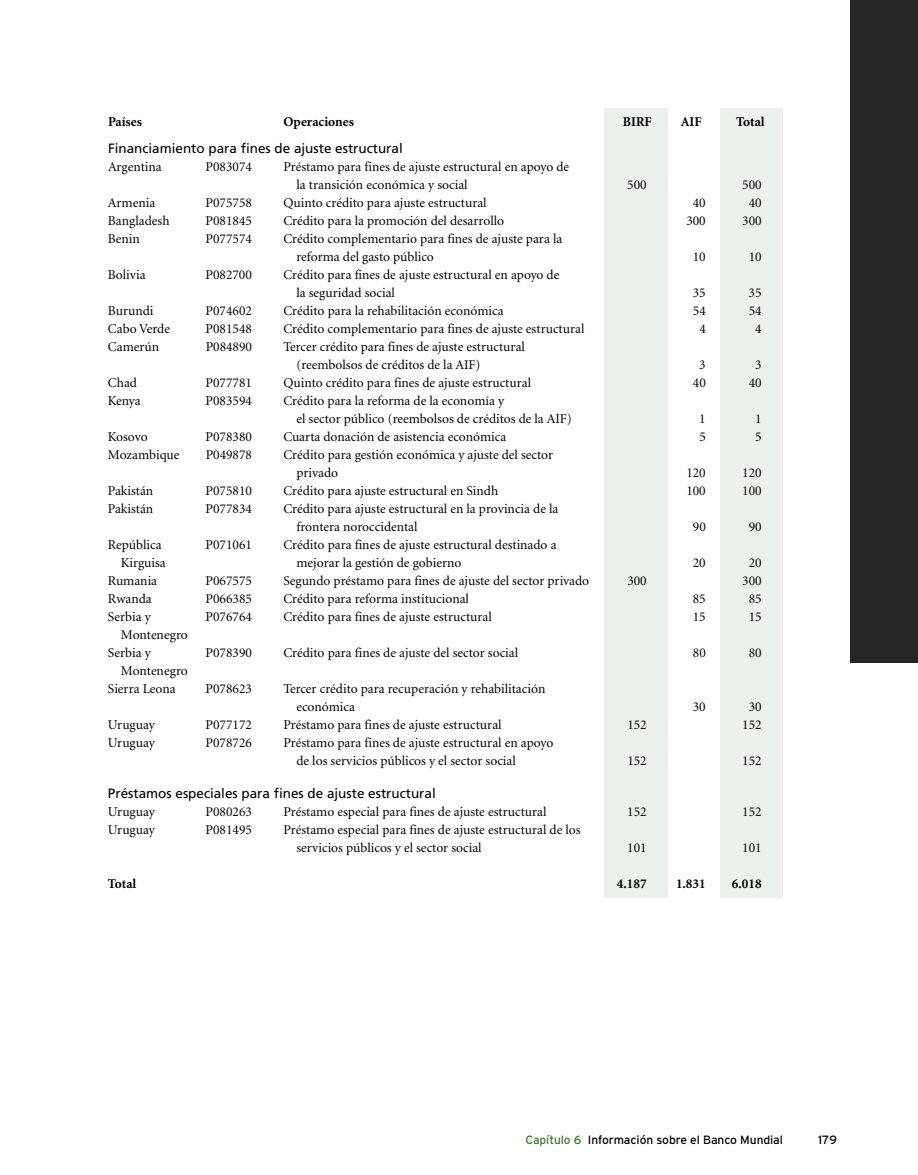
<style>
.page{position:relative;width:918px;height:1175px;background:#fff}
.page>*{position:absolute;margin:0;border:0;box-sizing:border-box;transform-origin:0 0}
.t1{font:13.5px/18px "Minion";color:#000}
.t2{font:13.5px "Frutiger";color:#000}
.t3{font:700 13.5px "Minion";color:#000}
.t4{font:12px "Interstate";letter-spacing:-.005em;color:#000}
.s1{color:#40772d}
</style>
<div class="page">
<div style="left:850px;top:0;width:68px;height:662px;background:#262626"></div>
<div style="left:721px;top:108px;width:62px;height:789px;background:#edf1eb"></div>
<div style="left:604px;top:108px;width:64px;height:789px;background:#edf1eb"></div>
<p class="t3" style="left:108px;top:116px;width:35px">Países</p>
<p class="t3" style="left:283px;top:116px;width:72px">Operaciones</p>
<p class="t3" style="left:623px;top:116px;width:30px">BIRF</p>
<p class="t3" style="left:681px;top:116px;width:22px">AIF</p>
<p class="t3" style="left:736px;top:116px;width:30px">Total</p>
<p class="t2" style="left:108px;top:143px;width:296px">Financiamiento para fines de ajuste estructural</p>
<p class="t1" style="left:108px;top:159px;width:55px">Argentina</p>
<p class="t1" style="left:206px;top:159px;width:48px">P083074</p>
<p class="t1" style="left:296px;top:159px;width:274px;text-indent:-13px">Préstamo para fines de ajuste estructural en apoyo de la transición económica y social</p>
<p class="t1" style="left:627px;top:177px;width:21px">500</p>
<p class="t1" style="left:742px;top:177px;width:21px">500</p>
<p class="t1" style="left:108px;top:195px;width:49px">Armenia</p>
<p class="t1" style="left:206px;top:195px;width:48px">P075758</p>
<p class="t1" style="left:283px;top:195px;width:205px">Quinto crédito para ajuste estructural</p>
<p class="t1" style="left:693px;top:195px;width:14px">40</p>
<p class="t1" style="left:749px;top:195px;width:14px">40</p>
<p class="t1" style="left:108px;top:213px;width:63px">Bangladesh</p>
<p class="t1" style="left:206px;top:213px;width:48px">P081845</p>
<p class="t1" style="left:283px;top:213px;width:222px">Crédito para la promoción del desarrollo</p>
<p class="t1" style="left:686px;top:213px;width:21px">300</p>
<p class="t1" style="left:742px;top:213px;width:21px">300</p>
<p class="t1" style="left:108px;top:231px;width:33px">Benin</p>
<p class="t1" style="left:206px;top:231px;width:48px">P077574</p>
<p class="t1" style="left:296px;top:231px;width:267px;text-indent:-13px">Crédito complementario para fines de ajuste para la reforma del gasto público</p>
<p class="t1" style="left:693px;top:249px;width:14px">10</p>
<p class="t1" style="left:749px;top:249px;width:14px">10</p>
<p class="t1" style="left:108px;top:267px;width:39px">Bolivia</p>
<p class="t1" style="left:206px;top:267px;width:48px">P082700</p>
<p class="t1" style="left:296px;top:267px;width:265px;text-indent:-13px">Crédito para fines de ajuste estructural en apoyo de la seguridad social</p>
<p class="t1" style="left:693px;top:285px;width:14px">35</p>
<p class="t1" style="left:749px;top:285px;width:14px">35</p>
<p class="t1" style="left:108px;top:303px;width:47px">Burundi</p>
<p class="t1" style="left:206px;top:303px;width:48px">P074602</p>
<p class="t1" style="left:283px;top:303px;width:222px">Crédito para la rehabilitación económica</p>
<p class="t1" style="left:693px;top:303px;width:14px">54</p>
<p class="t1" style="left:749px;top:303px;width:14px">54</p>
<p class="t1" style="left:108px;top:321px;width:64px">Cabo Verde</p>
<p class="t1" style="left:206px;top:321px;width:48px">P081548</p>
<p class="t1" style="left:283px;top:321px;width:302px">Crédito complementario para fines de ajuste estructural</p>
<p class="t1" style="left:699px;top:321px;width:8px">4</p>
<p class="t1" style="left:755px;top:321px;width:8px">4</p>
<p class="t1" style="left:108px;top:339px;width:53px">Camerún</p>
<p class="t1" style="left:206px;top:339px;width:48px">P084890</p>
<p class="t1" style="left:296px;top:339px;width:230px;text-indent:-13px">Tercer crédito para fines de ajuste estructural (reembolsos de créditos de la AIF)</p>
<p class="t1" style="left:699px;top:357px;width:8px">3</p>
<p class="t1" style="left:755px;top:357px;width:8px">3</p>
<p class="t1" style="left:108px;top:375px;width:31px">Chad</p>
<p class="t1" style="left:206px;top:375px;width:48px">P077781</p>
<p class="t1" style="left:283px;top:375px;width:249px">Quinto crédito para fines de ajuste estructural</p>
<p class="t1" style="left:693px;top:375px;width:14px">40</p>
<p class="t1" style="left:749px;top:375px;width:14px">40</p>
<p class="t1" style="left:108px;top:393px;width:34px">Kenya</p>
<p class="t1" style="left:206px;top:393px;width:48px">P083594</p>
<p class="t1" style="left:296px;top:393px;width:277px;text-indent:-13px">Crédito para la reforma de la economía y<br>el sector público (reembolsos de créditos de la AIF)</p>
<p class="t1" style="left:699px;top:411px;width:8px">1</p>
<p class="t1" style="left:755px;top:411px;width:8px">1</p>
<p class="t1" style="left:108px;top:429px;width:41px">Kosovo</p>
<p class="t1" style="left:206px;top:429px;width:48px">P078380</p>
<p class="t1" style="left:283px;top:429px;width:224px">Cuarta donación de asistencia económica</p>
<p class="t1" style="left:699px;top:429px;width:8px">5</p>
<p class="t1" style="left:755px;top:429px;width:8px">5</p>
<p class="t1" style="left:108px;top:447px;width:73px">Mozambique</p>
<p class="t1" style="left:206px;top:447px;width:48px">P049878</p>
<p class="t1" style="left:296px;top:447px;width:258px;text-indent:-13px">Crédito para gestión económica y ajuste del sector privado</p>
<p class="t1" style="left:686px;top:465px;width:21px">120</p>
<p class="t1" style="left:742px;top:465px;width:21px">120</p>
<p class="t1" style="left:108px;top:483px;width:47px">Pakistán</p>
<p class="t1" style="left:206px;top:483px;width:48px">P075810</p>
<p class="t1" style="left:283px;top:483px;width:216px">Crédito para ajuste estructural en Sindh</p>
<p class="t1" style="left:686px;top:483px;width:21px">100</p>
<p class="t1" style="left:742px;top:483px;width:21px">100</p>
<p class="t1" style="left:108px;top:501px;width:47px">Pakistán</p>
<p class="t1" style="left:206px;top:501px;width:48px">P077834</p>
<p class="t1" style="left:296px;top:501px;width:263px;text-indent:-13px">Crédito para ajuste estructural en la provincia de la frontera noroccidental</p>
<p class="t1" style="left:693px;top:519px;width:14px">90</p>
<p class="t1" style="left:749px;top:519px;width:14px">90</p>
<p class="t1" style="left:108px;top:537px;width:55px">República</p>
<p class="t1" style="left:206px;top:537px;width:48px">P071061</p>
<p class="t1" style="left:283px;top:537px;width:275px">Crédito para fines de ajuste estructural destinado a</p>
<p class="t1" style="left:121px;top:555px;width:46px">Kirguisa</p>
<p class="t1" style="left:296px;top:555px;width:167px">mejorar la gestión de gobierno</p>
<p class="t1" style="left:693px;top:555px;width:14px">20</p>
<p class="t1" style="left:749px;top:555px;width:14px">20</p>
<p class="t1" style="left:108px;top:573px;width:51px">Rumania</p>
<p class="t1" style="left:206px;top:573px;width:48px">P067575</p>
<p class="t1" style="left:283px;top:573px;width:307px">Segundo préstamo para fines de ajuste del sector privado</p>
<p class="t1" style="left:627px;top:573px;width:21px">300</p>
<p class="t1" style="left:742px;top:573px;width:21px">300</p>
<p class="t1" style="left:108px;top:591px;width:45px">Rwanda</p>
<p class="t1" style="left:206px;top:591px;width:48px">P066385</p>
<p class="t1" style="left:283px;top:591px;width:187px">Crédito para reforma institucional</p>
<p class="t1" style="left:693px;top:591px;width:14px">85</p>
<p class="t1" style="left:749px;top:591px;width:14px">85</p>
<p class="t1" style="left:108px;top:609px;width:44px">Serbia y</p>
<p class="t1" style="left:206px;top:609px;width:48px">P076764</p>
<p class="t1" style="left:283px;top:609px;width:210px">Crédito para fines de ajuste estructural</p>
<p class="t1" style="left:693px;top:609px;width:14px">15</p>
<p class="t1" style="left:749px;top:609px;width:14px">15</p>
<p class="t1" style="left:108px;top:627px;width:81px;text-indent:13px">Montenegro<br>Serbia y</p>
<p class="t1" style="left:206px;top:645px;width:48px">P078390</p>
<p class="t1" style="left:283px;top:645px;width:236px">Crédito para fines de ajuste del sector social</p>
<p class="t1" style="left:693px;top:645px;width:14px">80</p>
<p class="t1" style="left:749px;top:645px;width:14px">80</p>
<p class="t1" style="left:108px;top:663px;width:81px;text-indent:13px">Montenegro<br>Sierra Leona</p>
<p class="t1" style="left:206px;top:681px;width:48px">P078623</p>
<p class="t1" style="left:296px;top:681px;width:251px;text-indent:-13px">Tercer crédito para recuperación y rehabilitación económica</p>
<p class="t1" style="left:693px;top:699px;width:14px">30</p>
<p class="t1" style="left:749px;top:699px;width:14px">30</p>
<p class="t1" style="left:108px;top:717px;width:48px">Uruguay</p>
<p class="t1" style="left:206px;top:717px;width:48px">P077172</p>
<p class="t1" style="left:283px;top:717px;width:220px">Préstamo para fines de ajuste estructural</p>
<p class="t1" style="left:627px;top:717px;width:21px">152</p>
<p class="t1" style="left:742px;top:717px;width:21px">152</p>
<p class="t1" style="left:108px;top:735px;width:48px">Uruguay</p>
<p class="t1" style="left:206px;top:735px;width:48px">P078726</p>
<p class="t1" style="left:296px;top:735px;width:259px;text-indent:-13px">Préstamo para fines de ajuste estructural en apoyo de los servicios públicos y el sector social</p>
<p class="t1" style="left:627px;top:753px;width:21px">152</p>
<p class="t1" style="left:742px;top:753px;width:21px">152</p>
<p class="t2" style="left:108px;top:788px;width:329px">Préstamos especiales para fines de ajuste estructural</p>
<p class="t1" style="left:108px;top:804px;width:48px">Uruguay</p>
<p class="t1" style="left:206px;top:804px;width:48px">P080263</p>
<p class="t1" style="left:283px;top:804px;width:265px">Préstamo especial para fines de ajuste estructural</p>
<p class="t1" style="left:627px;top:804px;width:21px">152</p>
<p class="t1" style="left:742px;top:804px;width:21px">152</p>
<p class="t1" style="left:108px;top:822px;width:48px">Uruguay</p>
<p class="t1" style="left:206px;top:822px;width:48px">P081495</p>
<p class="t1" style="left:296px;top:822px;width:286px;text-indent:-13px">Préstamo especial para fines de ajuste estructural de los servicios públicos y el sector social</p>
<p class="t1" style="left:627px;top:840px;width:21px">101</p>
<p class="t1" style="left:742px;top:840px;width:21px">101</p>
<p class="t3" style="left:108px;top:878px;width:30px">Total</p>
<p class="t3" style="left:617px;top:878px;width:31px">4.187</p>
<p class="t3" style="left:676px;top:878px;width:31px">1.831</p>
<p class="t3" style="left:732px;top:878px;width:31px">6.018</p>
<p class="t4" style="left:525px;top:1136px;width:259px"><span class="s1">Capítulo 6</span> Información sobre el Banco Mundial</p>
<p class="t4" style="left:818px;top:1136px;width:20px">179</p>
</div>
